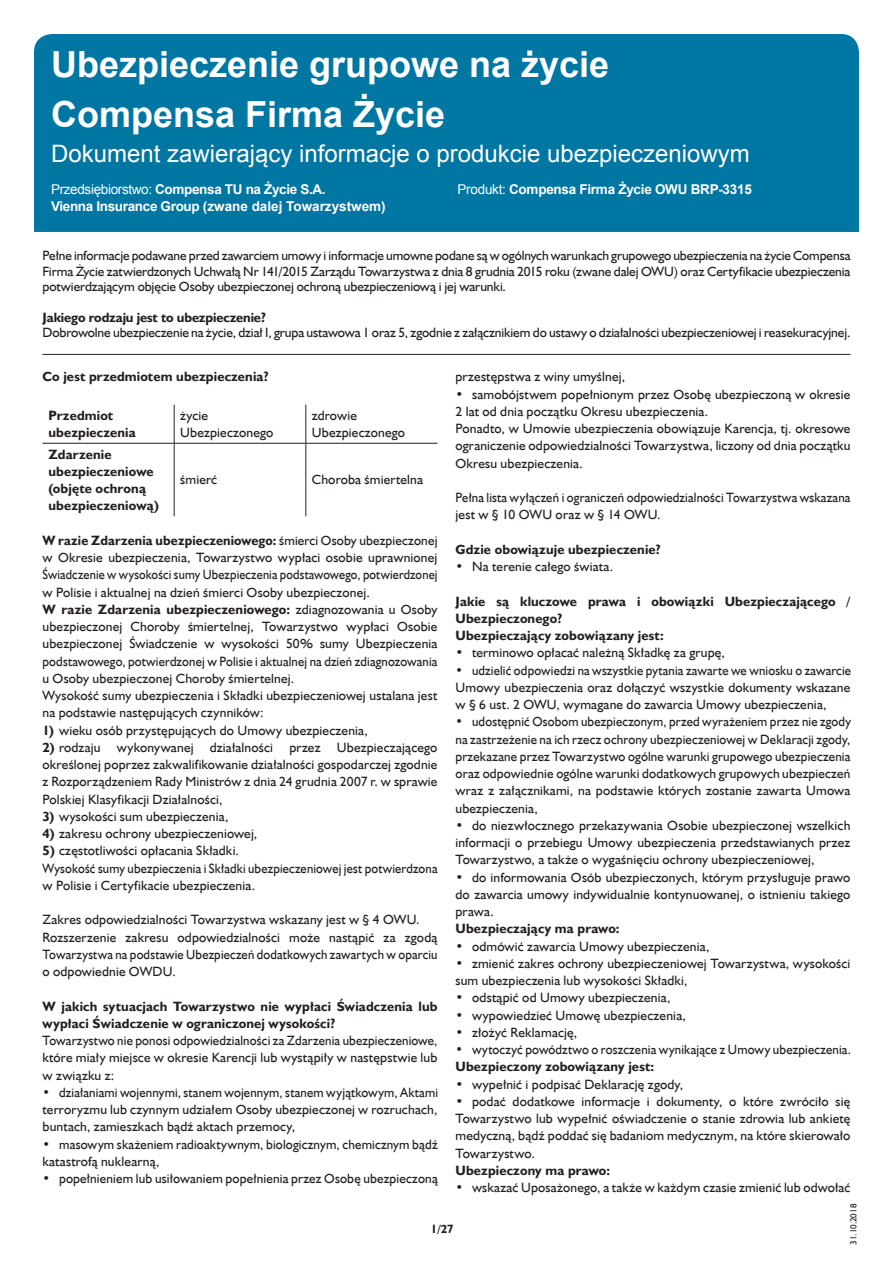
<style>
.page{position:relative;width:893px;height:1263px;background:#fff}
.page>*{position:absolute;margin:0;border:0;box-sizing:border-box;transform-origin:0 0}
.t1{font:700 36px/49.5px "Arial";color:#fff}
.t2{font:24px "Arial";color:#fff}
.t3{font:13.5px/17.2px "Humanst 521 EU";letter-spacing:.01em;color:#231f20}
.t4{font:13.5px/17.2px "Humanst 521 EU";letter-spacing:.01em;color:#231f20;text-align:justify;scale:.95 1}
.t5{font:700 13.5px/17.2px "Humanst 521 EU";letter-spacing:.01em;color:#231f20}
.t6{font:13.5px/17.2px "Humanst 521 EU";letter-spacing:.01em;color:#231f20;text-align:justify;scale:.94 1}
.t7{font:13.5px "Humanst 521 EU";letter-spacing:-.01em;color:#231f20}
.t8{font:700 13.5px "Arial";letter-spacing:-.02em;color:#fff}
.t9{font:700 13.5px "Humanst 521 EU";letter-spacing:-.01em;color:#231f20}
.t10{font:700 12px "Humanst 521 EU";color:#231f20}
.t11{font:9px "Humanst 521 EU";color:#231f20}
.s1{font-weight:400}
.s2{font-weight:700}
</style>
<div class="page">
<hr style="left:43px;top:354px;width:807px;height:1px;background:#231f20">
<div style="left:34px;top:34px;width:825px;height:198px;background:#0076a3"></div>
<hr style="left:306px;top:405px;width:1px;height:38px;background:#231f20">
<hr style="left:306px;top:443px;width:1px;height:73px;background:#231f20">
<hr style="left:174px;top:405px;width:1px;height:38px;background:#231f20">
<hr style="left:43px;top:443px;width:131px;height:1px;background:#231f20">
<hr style="left:174px;top:443px;width:132px;height:1px;background:#231f20">
<hr style="left:174px;top:443px;width:1px;height:73px;background:#231f20">
<hr style="left:306px;top:443px;width:131px;height:1px;background:#231f20">
<h1 class="t1" style="left:51px;top:41px;width:560px">Ubezpieczenie grupowe na życie<br>Compensa Firma Życie</h1>
<h2 class="t2" style="left:51px;top:138px;width:700px">Dokument zawierający informacje o produkcie ubezpieczeniowym</h2>
<p class="t8" style="left:51px;top:181px;width:276px"><span class="s1">Przedsiębiorstwo:</span> Compensa TU na Życie S.A.</p>
<p class="t8" style="left:458px;top:181px;width:296px"><span class="s1">Produkt:</span> Compensa Firma Życie OWU BRP-3315</p>
<p class="t8" style="left:51px;top:197px;width:336px">Vienna Insurance Group (zwane dalej Towarzystwem)</p>
<p class="t3" style="left:43px;top:248px;width:809px;line-height:15.5px;text-align:justify">Pełne informacje podawane przed zawarciem umowy i informacje umowne podane są w ogólnych warunkach grupowego ubezpieczenia na życie Compensa Firma Życie zatwierdzonych Uchwałą Nr 141/2015 Zarządu Towarzystwa z dnia 8 grudnia 2015 roku (zwane dalej OWU) oraz Certyfikacie ubezpieczenia potwierdzającym objęcie Osoby ubezpieczonej ochroną ubezpieczeniową i jej warunki.</p>
<p class="t9" style="left:43px;top:309px;width:225px">Jakiego rodzaju jest to ubezpieczenie?</p>
<p class="t7" style="left:43px;top:324px;width:809px">Dobrowolne ubezpieczenie na życie, dział I, grupa ustawowa 1 oraz 5, zgodnie z załącznikiem do ustawy o działalności ubezpieczeniowej i reasekuracyjnej.</p>
<p class="t5" style="left:43px;top:369px;width:228px">Co jest przedmiotem ubezpieczenia?</p>
<p class="t5" style="left:49px;top:407px;width:89px">Przedmiot ubezpieczenia</p>
<p class="t3" style="left:180px;top:407px;width:95px">życie<br>Ubezpieczonego</p>
<p class="t3" style="left:312px;top:407px;width:95px">zdrowie<br>Ubezpieczonego</p>
<p class="t5" style="left:49px;top:446px;width:112px">Zdarzenie ubezpieczeniowe (objęte ochroną ubezpieczeniową)</p>
<p class="t3" style="left:180px;top:471px;width:39px">śmierć</p>
<p class="t3" style="left:312px;top:471px;width:113px">Choroba śmiertelna</p>
<p class="t3" style="left:43px;top:532px;width:396px"><span class="s2">W razie Zdarzenia ubezpieczeniowego:</span> śmierci Osoby ubezpieczonej w Okresie ubezpieczenia, Towarzystwo wypłaci osobie uprawnionej Świadczenie w wysokości sumy Ubezpieczenia podstawowego, potwierdzonej w Polisie i aktualnej na dzień śmierci Osoby ubezpieczonej.<br><span class="s2">W razie Zdarzenia ubezpieczeniowego:</span> zdiagnozowania u Osoby ubezpieczonej Choroby śmiertelnej, Towarzystwo wypłaci Osobie ubezpieczonej Świadczenie w wysokości 50% sumy Ubezpieczenia podstawowego, potwierdzonej w Polisie i aktualnej na dzień zdiagnozowania u Osoby ubezpieczonej Choroby śmiertelnej.<br>Wysokość sumy ubezpieczenia i Składki ubezpieczeniowej ustalana jest na podstawie następujących czynników:</p>
<p class="t3" style="left:43px;top:721px;width:327px"><span class="s2">1)</span> wieku osób przystępujących do Umowy ubezpieczenia,</p>
<p class="t3" style="left:43px;top:739px;width:396px;text-align:justify"><span class="s2">2)</span> rodzaju wykonywanej działalności przez Ubezpieczającego określonej poprzez zakwalifikowanie działalności gospodarczej zgodnie z Rozporządzeniem Rady Ministrów z dnia 24 grudnia 2007 r. w sprawie Polskiej Klasyfikacji Działalności,</p>
<p class="t3" style="left:43px;top:808px;width:187px"><span class="s2">3)</span> wysokości sum ubezpieczenia,</p>
<p class="t3" style="left:43px;top:825px;width:216px"><span class="s2">4)</span> zakresu ochrony ubezpieczeniowej,</p>
<p class="t3" style="left:43px;top:842px;width:396px"><span class="s2">5)</span> częstotliwości opłacania Składki.<br>Wysokość sumy ubezpieczenia i Składki ubezpieczeniowej jest potwierdzona w Polisie i Certyfikacie ubezpieczenia.</p>
<p class="t3" style="left:43px;top:911px;width:396px">Zakres odpowiedzialności Towarzystwa wskazany jest w § 4 OWU.<br>Rozszerzenie zakresu odpowiedzialności może nastąpić za zgodą Towarzystwa na podstawie Ubezpieczeń dodatkowych zawartych w oparciu o odpowiednie OWDU.</p>
<p class="t5" style="left:43px;top:998px;width:396px">W jakich sytuacjach Towarzystwo nie wypłaci Świadczenia lub wypłaci Świadczenie w ograniczonej wysokości?</p>
<p class="t4" style="left:43px;top:1032px;width:417px">Towarzystwo nie ponosi odpowiedzialności za Zdarzenia ubezpieczeniowe, które miały miejsce w okresie Karencji lub wystąpiły w następstwie lub w związku z:</p>
<p class="t4" style="left:43px;top:1084px;width:418px">• działaniami wojennymi, stanem wojennym, stanem wyjątkowym, Aktami terroryzmu lub czynnym udziałem Osoby ubezpieczonej w rozruchach, buntach, zamieszkach bądź aktach przemocy,</p>
<p class="t3" style="left:43px;top:1135px;width:397px">• masowym skażeniem radioaktywnym, biologicznym, chemicznym bądź katastrofą nuklearną,</p>
<p class="t3" style="left:43px;top:1170px;width:397px">• popełnieniem lub usiłowaniem popełnienia przez Osobę ubezpieczoną</p>
<p class="t3" style="left:455px;top:368px;width:171px">przestępstwa z winy umyślnej,</p>
<p class="t3" style="left:455px;top:385px;width:396px">• samobójstwem popełnionym przez Osobę ubezpieczoną w okresie 2 lat od dnia początku Okresu ubezpieczenia.<br>Ponadto, w Umowie ubezpieczenia obowiązuje Karencja, tj. okresowe ograniczenie odpowiedzialności Towarzystwa, liczony od dnia początku Okresu ubezpieczenia.</p>
<p class="t4" style="left:455px;top:489px;width:417px">Pełna lista wyłączeń i ograniczeń odpowiedzialności Towarzystwa wskazana jest w § 10 OWU oraz w § 14 OWU.</p>
<p class="t5" style="left:455px;top:541px;width:207px">Gdzie obowiązuje ubezpieczenie?</p>
<p class="t3" style="left:455px;top:558px;width:159px">• Na terenie całego świata.</p>
<p class="t5" style="left:455px;top:593px;width:396px">Jakie są kluczowe prawa i obowiązki Ubezpieczającego /<br>Ubezpieczonego?<br>Ubezpieczający zobowiązany jest:</p>
<p class="t3" style="left:455px;top:644px;width:271px">• terminowo opłacać należną Składkę za grupę,</p>
<p class="t6" style="left:455px;top:661px;width:422px">• udzielić odpowiedzi na wszystkie pytania zawarte we wniosku o zawarcie Umowy ubezpieczenia oraz dołączyć wszystkie dokumenty wskazane w § 6 ust. 2 OWU, wymagane do zawarcia Umowy ubezpieczenia,</p>
<p class="t4" style="left:455px;top:713px;width:418px">• udostępnić Osobom ubezpieczonym, przed wyrażeniem przez nie zgody na zastrzeżenie na ich rzecz ochrony ubezpieczeniowej w Deklaracji zgody, przekazane przez Towarzystwo ogólne warunki grupowego ubezpieczenia oraz odpowiednie ogólne warunki dodatkowych grupowych ubezpieczeń wraz z załącznikami, na podstawie których zostanie zawarta Umowa ubezpieczenia,</p>
<p class="t3" style="left:455px;top:817px;width:396px;text-align:justify">• do niezwłocznego przekazywania Osobie ubezpieczonej wszelkich informacji o przebiegu Umowy ubezpieczenia przedstawianych przez Towarzystwo, a także o wygaśnięciu ochrony ubezpieczeniowej,</p>
<p class="t3" style="left:455px;top:868px;width:396px;text-align:justify">• do informowania Osób ubezpieczonych, którym przysługuje prawo do zawarcia umowy indywidualnie kontynuowanej, o istnieniu takiego prawa.</p>
<p class="t5" style="left:455px;top:920px;width:166px">Ubezpieczający ma prawo:</p>
<p class="t3" style="left:455px;top:937px;width:255px">• odmówić zawarcia Umowy ubezpieczenia,</p>
<p class="t3" style="left:455px;top:955px;width:396px">• zmienić zakres ochrony ubezpieczeniowej Towarzystwa, wysokości sum ubezpieczenia lub wysokości Składki,</p>
<p class="t3" style="left:455px;top:989px;width:216px">• odstąpić od Umowy ubezpieczenia,</p>
<p class="t3" style="left:455px;top:1006px;width:232px">• wypowiedzieć Umowę ubezpieczenia,</p>
<p class="t3" style="left:455px;top:1024px;width:123px">• złożyć Reklamację,</p>
<p class="t4" style="left:455px;top:1041px;width:418px">• wytoczyć powództwo o roszczenia wynikające z Umowy ubezpieczenia.</p>
<p class="t5" style="left:455px;top:1058px;width:200px">Ubezpieczony zobowiązany jest:</p>
<p class="t3" style="left:455px;top:1075px;width:229px">• wypełnić i podpisać Deklarację zgody,</p>
<p class="t3" style="left:455px;top:1093px;width:396px;text-align:justify">• podać dodatkowe informacje i dokumenty, o które zwróciło się Towarzystwo lub wypełnić oświadczenie o stanie zdrowia lub ankietę medyczną, bądź poddać się badaniom medycznym, na które skierowało Towarzystwo.</p>
<p class="t5" style="left:455px;top:1162px;width:156px">Ubezpieczony ma prawo:</p>
<p class="t3" style="left:455px;top:1179px;width:397px">• wskazać Uposażonego, a także w każdym czasie zmienić lub odwołać</p>
<p class="t10" style="left:431px;top:1221px;width:25px">1/27</p>
<p class="t11" style="left:848px;top:1245px;width:42px;rotate:-90deg">31.10.2018</p>
</div>
